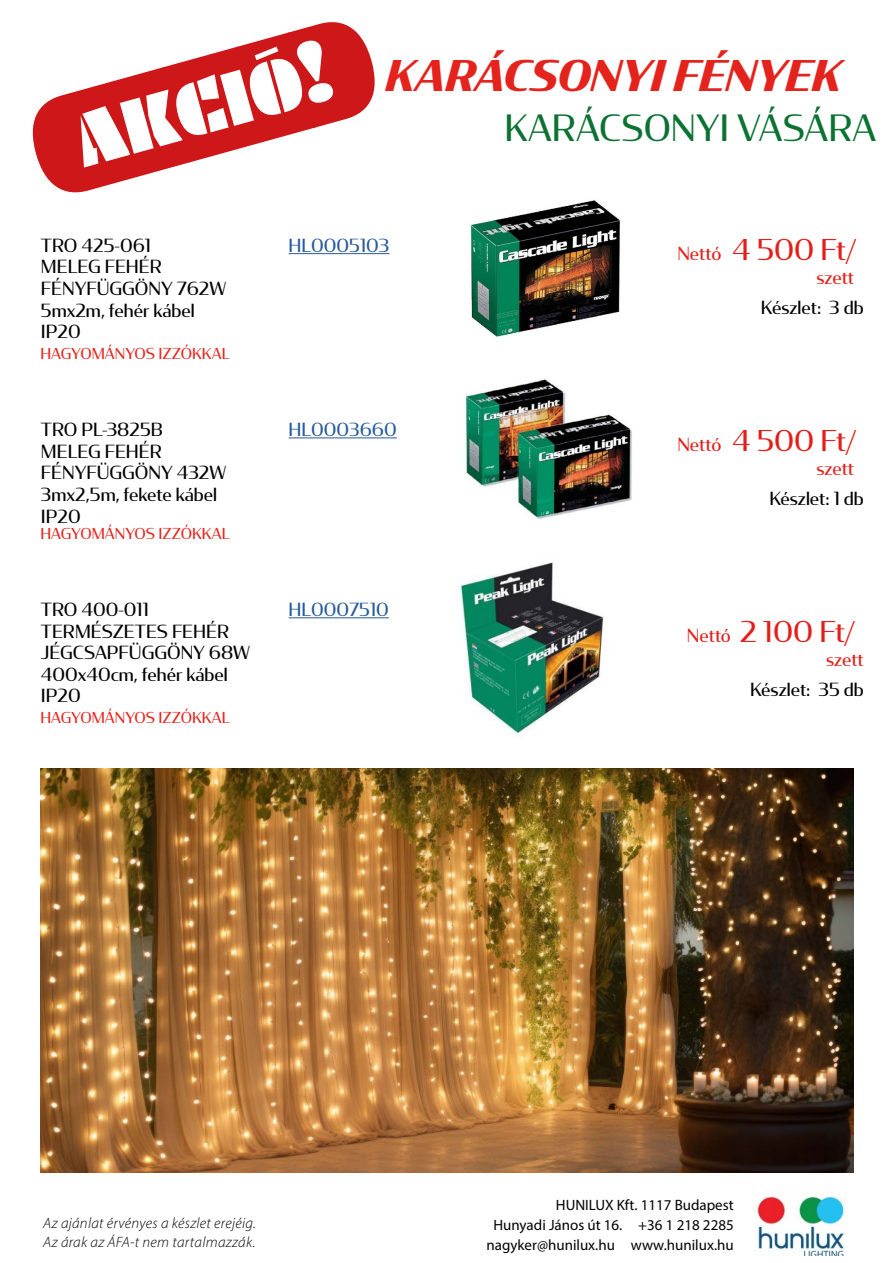
<style>
.page{position:relative;width:893px;height:1263px;background:#fff}
.page>*{position:absolute;margin:0;border:0;box-sizing:border-box;transform-origin:0 0}
.t1{font:87px "Plakato Stencil Pro";color:#cd1719}
.t2{font:italic 700 42px "Condor";color:#e5231d}
.t3{font:36px "Condor";color:#0b7232}
.t4{font:28.5px "Condor";color:#e41f1a}
.t5{font:18px/21.6px "Condor";color:#000}
.t6{font:18px "Condor";color:#275b9b}
.t7{font:18px "Condor";letter-spacing:-.005em;color:#e41f1a}
.t8{font:15px/19.5px "Myriad Pro";color:#000;text-align:right}
.t9{font:italic 300 15px/19.5px "Myriad Pro";letter-spacing:.02em;color:#020203}
.t10{font:15px "Condor";color:#e52720}
.s1{font-size:18px}
</style>
<div class="page">
<img style="left:757px;top:1195px;width:88px;height:61px">
<hr style="left:289px;top:253px;width:100px;height:1px;background:#275b9b">
<img style="left:470px;top:200px;width:150px;height:138px">
<hr style="left:289px;top:437px;width:108px;height:1px;background:#275b9b">
<img style="left:466px;top:379px;width:166px;height:140px">
<hr style="left:289px;top:617px;width:100px;height:1px;background:#275b9b">
<img style="left:457px;top:562px;width:147px;height:172px">
<img style="left:40px;top:769px;width:814px;height:404px">
<h1 class="t1" style="left:19px;top:106px;width:358px;rotate:-15deg">AKCIÓ!</h1>
<h2 class="t2" style="left:387px;top:47px;width:458px">KARÁCSONYI FÉNYEK</h2>
<h3 class="t3" style="left:504px;top:105px;width:373px">KARÁCSONYI VÁSÁRA</h3>
<p class="t5" style="left:41px;top:234px;width:187px">TRO 425-061<br>MELEG FEHÉR<br>FÉNYFÜGGÖNY 762W<br>5mx2m, fehér kábel<br>IP20</p>
<p class="t10" style="left:40px;top:344px;width:191px">HAGYOMÁNYOS IZZÓKKAL</p>
<p class="t5" style="left:41px;top:418px;width:187px">TRO PL-3825B<br>MELEG FEHÉR<br>FÉNYFÜGGÖNY 432W<br>3mx2,5m, fekete kábel<br>IP20</p>
<p class="t10" style="left:40px;top:524px;width:191px">HAGYOMÁNYOS IZZÓKKAL</p>
<p class="t5" style="left:41px;top:598px;width:211px">TRO 400-011<br>TERMÉSZETES FEHÉR<br>JÉGCSAPFÜGGÖNY 68W<br>400x40cm, fehér kábel<br>IP20</p>
<p class="t10" style="left:40px;top:708px;width:191px">HAGYOMÁNYOS IZZÓKKAL</p>
<p class="t6" style="left:289px;top:234px;width:102px">HL0005103</p>
<h3 class="t4" style="left:677px;top:231px;width:181px"><span class="s1">Nettó</span> 4 500 Ft/</h3>
<p class="t7" style="left:817px;top:266px;width:39px">szett</p>
<p class="t5" style="left:761px;top:296px;width:104px">Készlet: 3 db</p>
<p class="t6" style="left:289px;top:418px;width:110px">HL0003660</p>
<p class="t6" style="left:289px;top:598px;width:102px">HL0007510</p>
<h3 class="t4" style="left:677px;top:422px;width:181px"><span class="s1">Nettó</span> 4 500 Ft/</h3>
<p class="t7" style="left:817px;top:457px;width:39px">szett</p>
<p class="t5" style="left:769px;top:487px;width:96px">Készlet: 1 db</p>
<h3 class="t4" style="left:687px;top:613px;width:170px"><span class="s1">Nettó</span> 2 100 Ft/</h3>
<p class="t7" style="left:826px;top:648px;width:39px">szett</p>
<p class="t5" style="left:750px;top:678px;width:115px">Készlet: 35 db</p>
<p class="t9" style="left:43px;top:1213px;width:214px">Az ajánlat érvényes a készlet erejéig.<br>Az árak az ÁFA-t nem tartalmazzák.</p>
<p class="t8" style="left:487px;top:1195px;width:249px">HUNILUX Kft. 1117 Budapest<br>Hunyadi János út 16. +36 1 218 2285 nagyker@hunilux.hu www.hunilux.hu</p>
</div>
